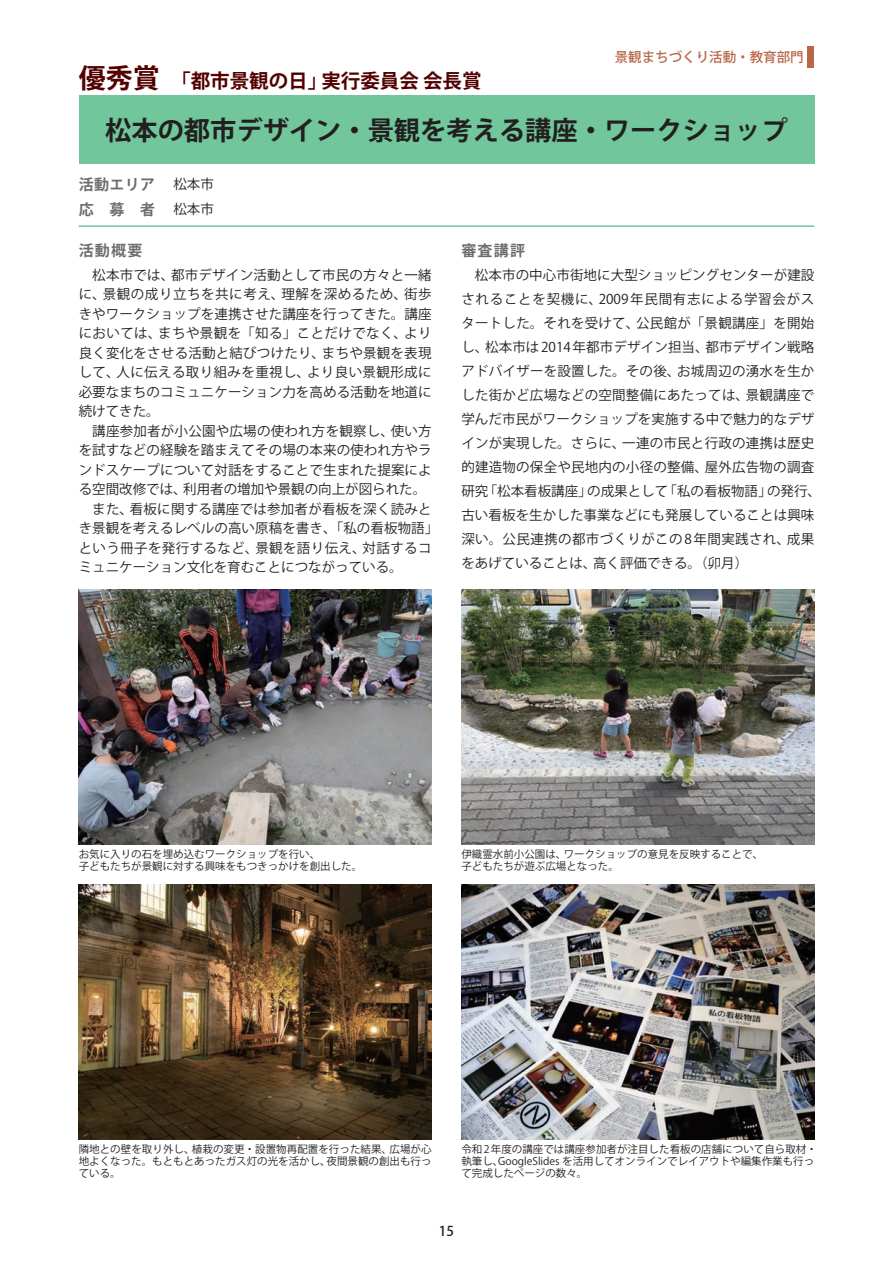
<style>
.page{position:relative;width:893px;height:1263px;background:#fff}
.page>*{position:absolute;margin:0;border:0;box-sizing:border-box;transform-origin:0 0}
.t1{font:700 26.25px "Koz Go Pr 6 N";color:#231f20}
.t2{font:700 19.5px "Koz Go Pr 6 N";color:#520000}
.t3{font:700 15px "Koz Go Pr 6 N";letter-spacing:.085em;color:#6c6d70}
.t4{font:700 15px/25px "Koz Go Pr 6 N";letter-spacing:.025em;color:#6c6d70}
.t5{font:13.5px/24px "Koz Go Pr 6 N";letter-spacing:.005em;color:#231f20}
.t6{font:13.5px "Koz Go Pr 6 N";letter-spacing:.03em;color:#231f20}
.t7{font:500 13.5px "Koz Go Pr 6 N";color:#b86749}
.t8{font:500 13.5px "Koz Go Pr 6 N";color:#231f20}
.t9{font:10.5px/12px "Koz Go Pr 6 N";color:#231f20}
.s1{font-size:27px}
</style>
<div class="page">
<div style="left:807px;top:47px;width:7px;height:21px;background:#b86749"></div>
<hr style="left:79px;top:225px;width:735px;height:2px;background:#71c69c">
<div style="left:79px;top:96px;width:735px;height:68px;background:#71c69c"></div>
<img style="left:461px;top:589px;width:353px;height:255px">
<img style="left:79px;top:884px;width:353px;height:255px">
<img style="left:461px;top:884px;width:353px;height:255px">
<img style="left:79px;top:589px;width:353px;height:255px">
<h2 class="t2" style="left:79px;top:70px;width:404px"><span class="s1">優秀賞</span>「都市景観の日」実行委員会 会長賞</h2>
<p class="t7" style="left:615px;top:50px;width:190px">景観まちづくり活動・教育部門</p>
<h1 class="t1" style="left:105px;top:115px;width:684px">松本の都市デザイン・景観を考える講座・ワークショップ</h1>
<p class="t4" style="left:79px;top:172px;width:78px">活動エリア応募者</p>
<p class="t5" style="left:173px;top:172px;width:42px;line-height:25px">松本市松本市</p>
<p class="t3" style="left:79px;top:242px;width:65px">活動概要</p>
<p class="t3" style="left:461px;top:242px;width:65px">審査講評</p>
<p class="t5" style="left:79px;top:265px;width:355px;line-height:19.5px;text-align:justify;text-indent:14px">松本市では、都市デザイン活動として市民の方々と一緒に、景観の成り立ちを共に考え、理解を深めるため、街歩きやワークショップを連携させた講座を行ってきた。講座においては、まちや景観を「知る」ことだけでなく、より良く変化をさせる活動と結びつけたり、まちや景観を表現して、人に伝える取り組みを重視し、より良い景観形成に必要なまちのコミュニケーション力を高める活動を地道に続けてきた。</p>
<p class="t5" style="left:92px;top:419px;width:341px">講座参加者が小公園や広場の使われ方を観察し、使い方</p>
<p class="t5" style="left:79px;top:439px;width:355px">を試すなどの経験を踏まえてその場の本来の使われ方やラ</p>
<p class="t5" style="left:79px;top:458px;width:355px">ンドスケープについて対話をすることで生まれた提案によ</p>
<p class="t5" style="left:79px;top:478px;width:349px">る空間改修では、利用者の増加や景観の向上が図られた。</p>
<p class="t5" style="left:92px;top:497px;width:341px">また、看板に関する講座では参加者が看板を深く読みと</p>
<p class="t5" style="left:79px;top:517px;width:361px">き景観を考えるレベルの高い原稿を書き、「私の看板物語」</p>
<p class="t6" style="left:79px;top:540px;width:354px">という冊子を発行するなど、景観を語り伝え、対話するコ</p>
<p class="t5" style="left:79px;top:556px;width:325px">ミュニケーション文化を育むことにつながっている。</p>
<p class="t5" style="left:461px;top:263px;width:361px;text-indent:14px">松本市の中心市街地に大型ショッピングセンターが建設されることを契機に、2009年民間有志による学習会がスタートした。それを受けて、公民館が「景観講座」を開始し、松本市は 2014 年都市デザイン担当、都市デザイン戦略アドバイザーを設置した。その後、お城周辺の湧水を生かした街かど広場などの空間整備にあたっては、景観講座で学んだ市民がワークショップを実施する中で魅力的なデザインが実現した。さらに、一連の市民と行政の連携は歴史的建造物の保全や民地内の小径の整備、屋外広告物の調査研究「松本看板講座」の成果として「私の看板物語」の発行、古い看板を生かした事業などにも発展していることは興味深い。公民連携の都市づくりがこの8年間実践され、成果をあげていることは、高く評価できる。（卯月）</p>
<p class="t9" style="left:79px;top:848px;width:285px">お気に入りの石を埋め込むワークショップを行い、<br>子どもたちが景観に対する興味をもつきっかけを創出した。</p>
<p class="t9" style="left:461px;top:848px;width:303px">伊織霊水前小公園は、ワークショップの意見を反映することで、子どもたちが遊ぶ広場となった。</p>
<p class="t9" style="left:79px;top:1143px;width:355px;text-align:justify">隣地との壁を取り外し、植栽の変更・設置物再配置を行った結果、広場が心地よくなった。もともとあったガス灯の光を活かし、夜間景観の創出も行っている。</p>
<p class="t9" style="left:461px;top:1143px;width:357px">令和 2 年度の講座では講座参加者が注目した看板の店舗について自ら取材・執筆し、GoogleSlides を活用してオンラインでレイアウトや編集作業も行って完成したページの数々。</p>
<p class="t8" style="left:439px;top:1223px;width:17px">15</p>
</div>
